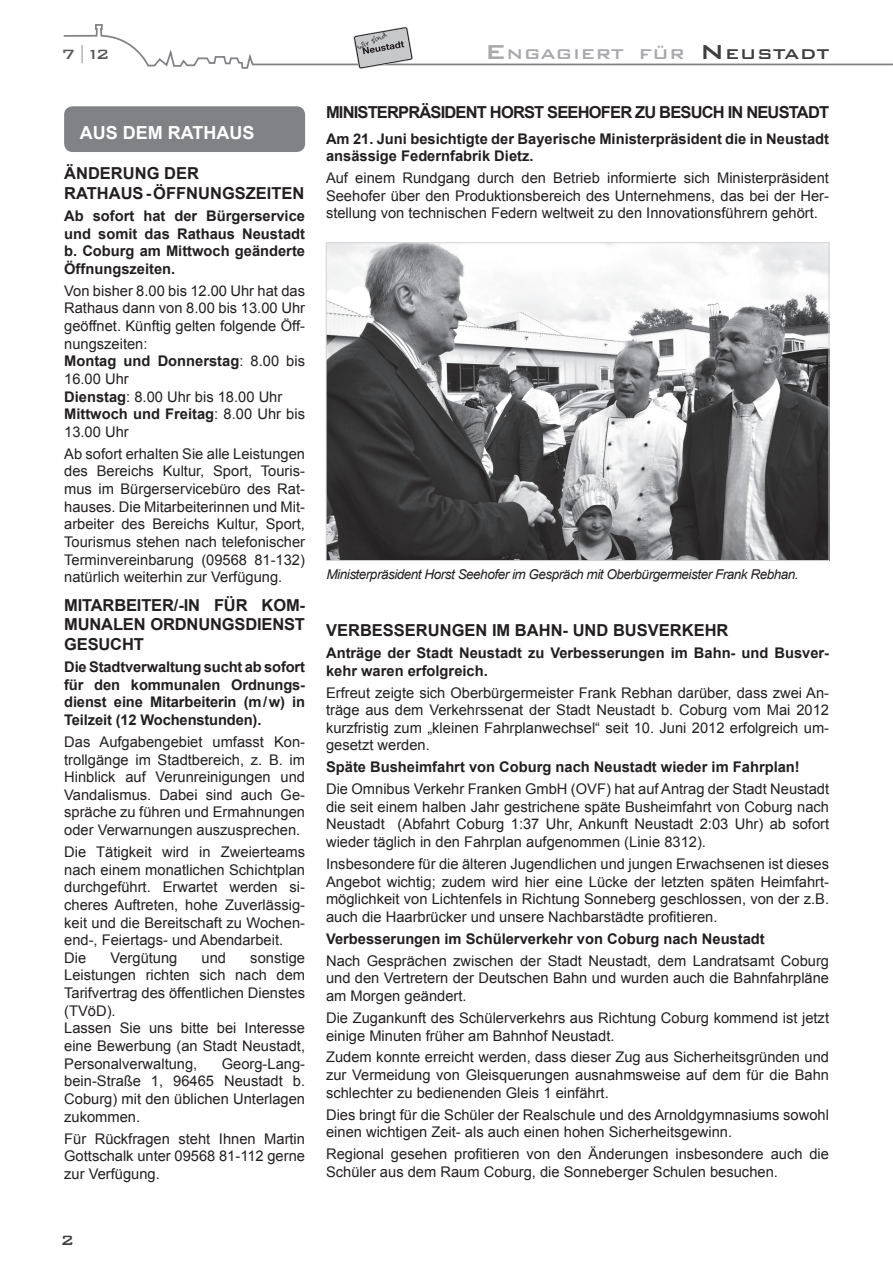
<style>
.page{position:relative;width:893px;height:1263px;background:#fff}
.page>*{position:absolute;margin:0;border:0;box-sizing:border-box;transform-origin:0 0}
.t1{font:500 18.9px "Bank Gothic BT";color:#a8a9ad;scale:1.06 1}
.t2{font:500 18.9px "Bank Gothic BT";color:#3e3e3f;scale:1.06 1}
.t3{font:700 18px "Arial";color:#fff}
.t4{font:500 18px "Bank Gothic BT";color:#57585a}
.t5{font:500 18px "Bank Gothic BT";color:#3e3e3f}
.t6{font:700 16.5px/19.8px "Arial";letter-spacing:-.01em;color:#231f20;text-align:justify}
.t7{font:700 16.5px "Arial";letter-spacing:-.05em;color:#231f20}
.t8{font:14.7px/17.7px "Arial";color:#231f20;text-align:justify}
.t9{font:700 14.7px/17.7px "Arial";color:#231f20}
.t10{font:italic 13.5px "Arial";letter-spacing:-.035em;color:#231f20}
.s1{color:#a8a9ad}
.s2{font-size:27px}
.s3{font-size:27px;color:#3e3e3f}
.s4{color:#3e3e3f}
.s5{font-weight:700}
</style>
<div class="page">
<svg style="left:63px;top:24px;width:829px;height:45px"></svg>
<svg style="left:353px;top:26px;width:60px;height:43px"></svg>
<div style="left:64px;top:106px;width:241px;height:46px;background:#808285;border-radius:9px"></div>
<img style="left:328px;top:245px;width:499px;height:314px">
<div style="left:326px;top:243px;width:503px;height:318px;border:1px solid #d1d2d4"></div>
<p class="t4" style="left:62px;top:44px;width:49px">7<span class="s1">|</span>12</p>
<p class="t1" style="left:485px;top:44px;width:52px"><span class="s2">E</span>ngag</p>
<p class="t1" style="left:573px;top:44px;width:159px">iert für <span class="s3">N</span> <span class="s4">eus</span></p>
<p class="t2" style="left:773px;top:44px;width:54px">tadt</p>
<p class="t3" style="left:80px;top:121px;width:14px">AUS</p>
<p class="t3" style="left:123px;top:121px;width:59px">DEM RATHAUS</p>
<p class="t6" style="left:64px;top:164px;width:239px">Änderung der<br>Rathaus-Öffnungszeiten</p>
<p class="t9" style="left:64px;top:207px;width:242px;text-align:justify">Ab sofort hat der Bürgerservice und somit das Rathaus Neustadt b. Coburg am Mittwoch geänderte Öffnungszeiten.</p>
<p class="t8" style="left:64px;top:282px;width:242px;text-align:left">Von bisher 8.00 bis 12.00 Uhr hat das<br>Rathaus dann von 8.00 bis 13.00 Uhr geöffnet. Künftig gelten folgende Öff&shy;nungszeiten:<br><span class="s5">Montag und Donnerstag</span>: 8.00 bis<br>16.00 Uhr<br><span class="s5">Dienstag</span>: 8.00 Uhr bis 18.00 Uhr<br><span class="s5">Mittwoch und Freitag</span>: 8.00 Uhr bis<br>13.00 Uhr</p>
<p class="t8" style="left:64px;top:445px;width:242px">Ab sofort erhalten Sie alle Leistungen des Bereichs Kultur, Sport, Touris&shy;mus im Bürgerservicebüro des Rat&shy;hauses. Die Mitarbeiterinnen und Mit&shy;arbeiter des Bereichs Kultur, Sport, Tourismus stehen nach telefonischer Terminvereinbarung (09568 81-132) natürlich weiterhin zur Verfügung.</p>
<p class="t6" style="left:64px;top:595px;width:242px">Mitarbeiter/-in für kom&shy;munalen Ordn ungsdienst gesucht</p>
<p class="t9" style="left:64px;top:658px;width:242px;text-align:justify">Die Stadtverwaltung sucht ab sofort für den kommunalen Ordnungs&shy;dienst eine Mitarbeiterin (m/w) in Teilzeit (12 Wochenstunden).</p>
<p class="t8" style="left:64px;top:733px;width:242px">Das Aufgabengebiet umfasst Kon&shy;trollgänge im Stadtbereich, z. B. im Hinblick auf Verunreinigungen und Vandalismus. Dabei sind auch Ge&shy;spräche zu führen und Ermahnungen oder Verwarnungen auszusprechen.</p>
<p class="t8" style="left:64px;top:843px;width:242px;text-align:left">Die Tätigkeit wird in Zweierteams nach einem monatlichen Schichtplan durchgeführt. Erwartet werden si&shy;cheres Auftreten, hohe Zuverlässig&shy;keit und die Bereitschaft zu Wochen&shy;end-, Feiertags- und Abendarbeit.<br>Die</p>
<p class="t8" style="left:110px;top:949px;width:69px">Vergütung</p>
<p class="t8" style="left:202px;top:949px;width:26px">und</p>
<p class="t8" style="left:64px;top:949px;width:242px;text-align:left;text-indent:186px">sonstige<br>Leistungen richten sich nach dem<br>Tarifvertrag des öffentlichen Dienstes (TVöD).<br>Lassen Sie uns bitte bei Interesse eine Bewerbung (an Stadt Neustadt,<br>Personalverwaltung,</p>
<p class="t8" style="left:64px;top:1055px;width:242px;text-indent:158px">Georg-Lang&shy;bein-Straße 1, 96465 Neustadt b.<br>Coburg) mit den üblichen Unterlagen zukommen.</p>
<p class="t8" style="left:64px;top:1129px;width:242px">Für Rückfragen steht Ihnen Martin Gottschalk unter 09568 81-112 gerne zur Verfügung.</p>
<p class="t7" style="left:326px;top:102px;width:505px">Ministerpräsident Horst Seehofer zu Besuch in Neustadt</p>
<p class="t9" style="left:326px;top:130px;width:505px">Am 21. Juni besichtigte der Bayerische Ministerpräsident die in Neustadt ansässige Federnfabrik Dietz.</p>
<p class="t8" style="left:326px;top:169px;width:505px">Auf einem Rundgang durch den Betrieb informierte sich Ministerpräsident Seehofer über den Produktionsbereich des Unternehmens, das bei der Her&shy;stellung von technischen Federn weltweit zu den Innovationsführern gehört.</p>
<p class="t10" style="left:326px;top:566px;width:474px">Ministerpräsident Horst Seehofer im Gespräch mit Oberbürgermeister Frank Rebhan.</p>
<p class="t6" style="left:326px;top:621px;width:404px">verbesserungen im Bahn- und busverkehr</p>
<p class="t9" style="left:326px;top:644px;width:505px">Anträge der Stadt Neustadt zu Verbesserungen im Bahn- und Busver&shy;kehr waren erfolgreich.</p>
<p class="t8" style="left:326px;top:684px;width:505px">Erfreut zeigte sich Oberbürgermeister Frank Rebhan darüber, dass zwei An&shy;träge aus dem Verkehrssenat der Stadt Neustadt b. Coburg vom Mai 2012 kurzfristig zum „kleinen Fahrplanwechsel“ seit 10. Juni 2012 erfolgreich um&shy;gesetzt werden.</p>
<p class="t9" style="left:326px;top:759px;width:475px">Späte Busheimfahrt von Coburg nach Neustadt wieder im Fahrplan!</p>
<p class="t8" style="left:326px;top:780px;width:505px">Die Omnibus Verkehr Franken GmbH (OVF) hat auf Antrag der Stadt Neustadt die seit einem halben Jahr gestrichene späte Busheimfahrt von Coburg nach Neustadt (Abfahrt Coburg 1:37 Uhr, Ankunft Neustadt 2:03 Uhr) ab sofort wieder täglich in den Fahrplan aufgenommen (Linie 8312).</p>
<p class="t8" style="left:326px;top:855px;width:505px">Insbesondere für die älteren Jugendlichen und jungen Erwachsenen ist dieses Angebot wichtig; zudem wird hier eine Lücke der letzten späten Heimfahrt&shy;möglichkeit von Lichtenfels in Richtung Sonneberg geschlossen, von der z.B. auch die Haarbrücker und unsere Nachbarstädte profitieren.</p>
<p class="t9" style="left:326px;top:930px;width:440px">Verbesserungen im Schülerverkehr von Coburg nach Neustadt</p>
<p class="t8" style="left:326px;top:952px;width:505px">Nach Gesprächen zwischen der Stadt Neustadt, dem Landratsamt Coburg und den Vertretern der Deutschen Bahn und wurden auch die Bahnfahrpläne am Morgen geändert.</p>
<p class="t8" style="left:326px;top:1009px;width:504px">Die Zugankunft des Schülerverkehrs aus Richtung Coburg kommend ist jetzt einige Minuten früher am Bahnhof Neustadt.</p>
<p class="t8" style="left:326px;top:1048px;width:505px">Zudem konnte erreicht werden, dass dieser Zug aus Sicherheitsgründen und zur Vermeidung von Gleisquerungen ausnahmsweise auf dem für die Bahn schlechter zu bedienenden Gleis 1 einfährt.</p>
<p class="t8" style="left:326px;top:1106px;width:504px">Dies bringt für die Schüler der Realschule und des Arnoldgymnasiums sowohl einen wichtigen Zeit- als auch einen hohen Sicherheitsgewinn.</p>
<p class="t8" style="left:326px;top:1145px;width:504px">Regional gesehen profitieren von den Änderungen insbesondere auch die<br>Schüler aus dem Raum Coburg, die Sonneberger Schulen besuchen.</p>
<p class="t5" style="left:61px;top:1230px;width:15px">2</p>
</div>
